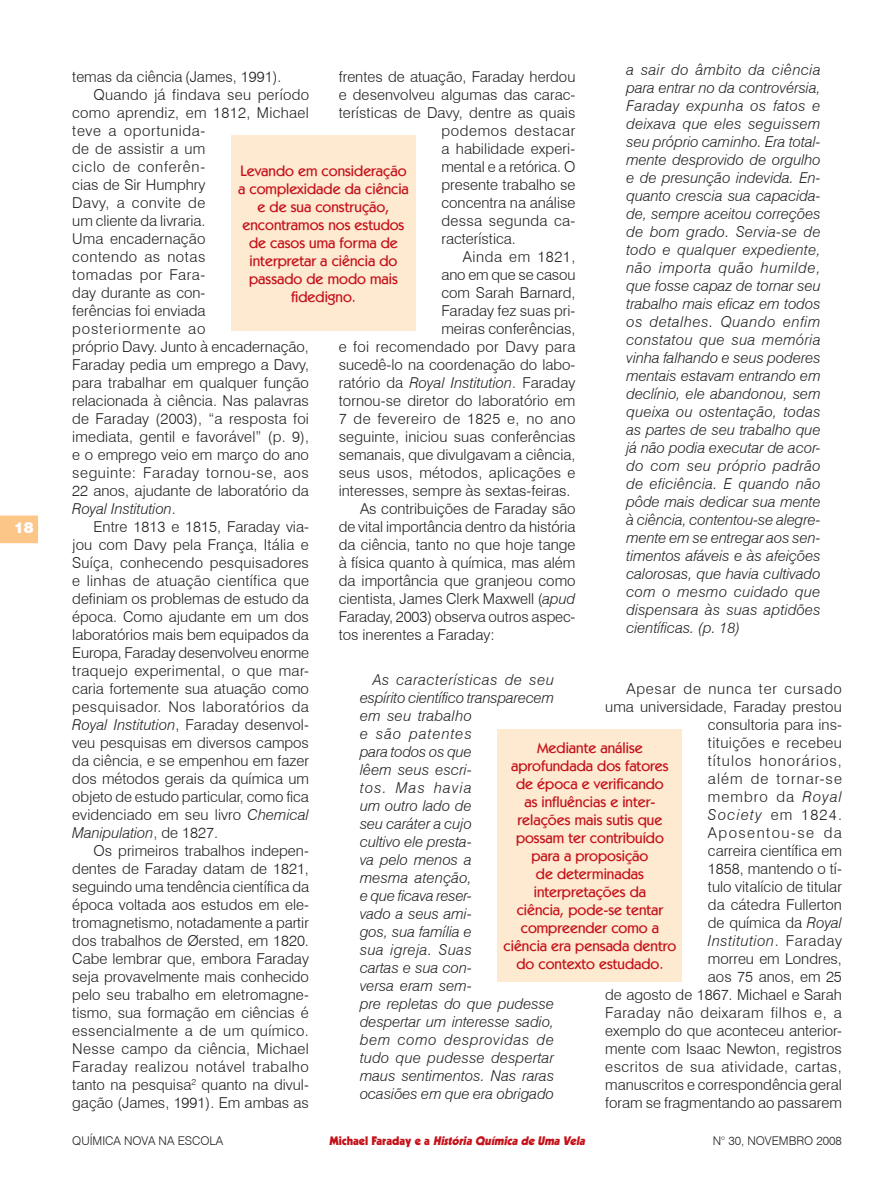
<style>
.page{position:relative;width:893px;height:1191px;background:#fff}
.page>*{position:absolute;margin:0;border:0;box-sizing:border-box;transform-origin:0 0}
.t1{font:300 15px/18px "Swiss 721 BT";color:#231f20;text-align:justify}
.Citacao{font:italic 300 15px/18px "Swiss 721 BT";color:#231f20}
.Olho{font:500 15px/18px "Kabel IT Cby BT";color:#c4121a;text-align:center}
.t2{font:300 15px "Swiss 721 BT";letter-spacing:.02em;color:#231f20}
.t3{font:300 15px "Swiss 721 BT";letter-spacing:.03em;color:#231f20}
.t4{font:300 15px "Swiss 721 BT";letter-spacing:.04em;color:#231f20}
.t5{font:300 15px "Swiss 721 BT";letter-spacing:.035em;color:#231f20}
.t6{font:900 15px "Swiss 721 BT";color:#fff}
.t7{font:italic 900 12px "Kabel";color:#c4121a}
.t8{font:300 12px "Swiss 721 BT";color:#231f20}
.s1{font-style:italic}
.s2{font-style:normal}
</style>
<div class="page">
<svg style="left:0;top:515px;width:38px;height:28px"></svg>
<div style="left:231px;top:136px;width:185px;height:195px;background:#fee9d1"></div>
<div style="left:497px;top:729px;width:185px;height:252px;background:#fee9d1"></div>
<p class="t6" style="left:14px;top:518px;width:21px">18</p>
<p class="Citacao" style="left:626px;top:61px;width:196px;text-align:justify">a sair do âmbito da ciência para entrar no da controvérsia, Faraday expunha os fatos e deixava que eles seguissem seu próprio caminho. Era total&shy;mente desprovido de orgulho e de presunção indevida. En&shy;quanto crescia sua capacida&shy;de, sempre aceitou correções de bom grado. Servia-se de todo e qualquer expediente, não importa quão humilde, que fosse capaz de tornar seu trabalho mais eficaz em todos os detalhes. Quando enfim constatou que sua memória vinha falhando e seus poderes mentais estavam entrando em declínio, ele abandonou, sem queixa ou ostentação, todas as partes de seu trabalho que já não podia executar de acor&shy;do com seu próprio padrão de eficiência. E quando não pôde mais dedicar sua mente à ciência, contentou-se alegre&shy;mente em se entregar aos sen&shy;timentos afáveis e às afeições calorosas, que havia cultivado com o mesmo cuidado que dispensara às suas aptidões científicas. (p. 18)</p>
<p class="t1" style="left:72px;top:67px;width:211px">temas da ciência (James, 1991).</p>
<p class="t1" style="left:72px;top:85px;width:238px;text-align:left;text-indent:21px">Quando já findava seu período como aprendiz, em 1812, Michael teve a oportunida-<br>de de assistir a um<br>ciclo de conferên-<br>cias de Sir Humphry<br>Davy, a convite de<br>um cliente da livraria.<br>Uma encadernação<br>contendo as notas<br>tomadas por Fara-<br>day durante as con-<br>ferências foi enviada posteriormente ao<br>próprio Davy. Junto à encadernação,<br>Faraday pedia um emprego a Davy, para trabalhar em qualquer função relacionada à ciência. Nas palavras de Faraday (2003), “a resposta foi imediata, gentil e favorável” (p. 9), e o emprego veio em março do ano seguinte: Faraday tornou-se, aos<br>22 anos, ajudante de laboratório da<br><span class="s1">Royal Institution</span>.</p>
<p class="t1" style="left:72px;top:517px;width:238px;text-indent:21px">Entre 1813 e 1815, Faraday via&shy;jou com Davy pela França, Itália e Suíça, conhecendo pesquisadores e linhas de atuação científica que definiam os problemas de estudo da época. Como ajudante em um dos laboratórios mais bem equipados da Europa, Faraday desenvolveu enorme traquejo experimental, o que mar&shy;caria fortemente sua atuação como pesquisador. Nos laboratórios da <span class="s1">Royal Institution</span>, Faraday desenvol&shy;veu pesquisas em diversos campos da ciência, e se empenhou em fazer dos métodos gerais da química um objeto de estudo particular, como fica evidenciado em seu livro <span class="s1">Chemical Manipulation</span>, de 1827.</p>
<p class="t1" style="left:72px;top:841px;width:238px;text-indent:21px">Os primeiros trabalhos indepen&shy;dentes de Faraday datam de 1821, seguindo uma tendência científica da época voltada aos estudos em ele&shy;tromagnetismo, notadamente a partir dos trabalhos de Øersted, em 1820.<br>Cabe lembrar que, embora Faraday seja provavelmente mais conhecido pelo seu trabalho em eletromagne&shy;tismo, sua formação em ciências é essencialmente a de um químico.<br>Nesse campo da ciência, Michael Faraday realizou notável trabalho tanto na pesquisa<sup>2</sup> quanto na divul&shy;gação (James, 1991). Em ambas as</p>
<p class="t1" style="left:339px;top:67px;width:238px">frentes de atuação, Faraday herdou</p>
<p class="t1" style="left:339px;top:85px;width:238px">e desenvolveu algumas das carac-</p>
<p class="t1" style="left:339px;top:103px;width:238px">terísticas de Davy, dentre as quais</p>
<p class="t4" style="left:441px;top:121px;width:135px">podemos destacar</p>
<p class="t1" style="left:441px;top:139px;width:136px">a habilidade experi-</p>
<p class="t1" style="left:441px;top:157px;width:135px">mental e a retórica. O</p>
<p class="t1" style="left:441px;top:175px;width:136px">presente trabalho se</p>
<p class="t1" style="left:441px;top:193px;width:135px">concentra na análise</p>
<p class="t2" style="left:441px;top:211px;width:136px">dessa segunda ca-</p>
<p class="t1" style="left:441px;top:229px;width:76px">racterística.</p>
<p class="t5" style="left:463px;top:247px;width:114px">Ainda em 1821,</p>
<p class="t1" style="left:441px;top:265px;width:135px">ano em que se casou</p>
<p class="t1" style="left:441px;top:283px;width:135px">com Sarah Barnard,</p>
<p class="t1" style="left:441px;top:301px;width:136px">Faraday fez suas pri-</p>
<p class="t1" style="left:441px;top:319px;width:135px">meiras conferências,</p>
<p class="t2" style="left:339px;top:337px;width:238px">e foi recomendado por Davy para</p>
<p class="t1" style="left:339px;top:355px;width:238px">sucedê-lo na coordenação do labo-</p>
<p class="t1" style="left:339px;top:373px;width:238px">ratório da <span class="s1">Royal Institution</span>. Faraday</p>
<p class="t1" style="left:339px;top:391px;width:238px">tornou-se diretor do laboratório em</p>
<p class="t3" style="left:339px;top:409px;width:238px">7 de fevereiro de 1825 e, no ano</p>
<p class="t1" style="left:339px;top:427px;width:238px">seguinte, iniciou suas conferências</p>
<p class="t1" style="left:339px;top:445px;width:238px">semanais, que divulgavam a ciência,</p>
<p class="t1" style="left:339px;top:463px;width:238px">seus usos, métodos, aplicações e</p>
<p class="t1" style="left:339px;top:481px;width:233px">interesses, sempre às sextas-feiras.</p>
<p class="t1" style="left:339px;top:499px;width:238px;text-indent:21px">As contribuições de Faraday são de vital importância dentro da história da ciência, tanto no que hoje tange à física quanto à química, mas além da importância que granjeou como cientista, James Clerk Maxwell (<span class="s1">apud </span>Faraday, 2003) observa outros aspec&shy;tos inerentes a Faraday:</p>
<p class="Citacao" style="left:360px;top:670px;width:196px;text-indent:13px">As características de seu espírito científico transparecem em seu trabalho<br>e são patentes<br>para todos os que<br>lêem seus escri-<br>tos. Mas havia<br>um outro lado de<br>seu caráter a cujo<br>cultivo ele presta-<br>va pelo menos a<br>mesma atenção,<br>e que ficava reser-<br>vado a seus ami-<br>gos, sua família e<br>sua igreja. Suas<br>cartas e sua con-<br>versa eram sem-<br>pre repletas do que pudesse despertar um interesse sadio, bem como desprovidas de tudo que pudesse despertar maus sentimentos. Nas raras ocasiões em que era obrigado</p>
<p class="Olho" style="left:238px;top:162px;width:172px">Levando em consideração a complexidade da ciência e de sua construção, encontramos nos estudos de casos uma forma de interpretar a ciência do passado de modo mais fidedigno.</p>
<p class="t1" style="left:605px;top:679px;width:238px;text-align:right">Apesar de nunca ter cursado uma universidade, Faraday prestou consultoria para ins-<br>tituições e recebeu<br>títulos honorários,<br>além de tornar-se<br>membro da <span class="s1">Royal<br>Society</span> em 1824.<br>Aposentou-se da<br>carreira científica em<br>1858, mantendo o tí-<br>tulo vitalício de titular<br>da cátedra Fullerton<br>de química da <span class="s1">Royal<br>Institution</span>. Faraday<br>morreu em Londres,<br>aos 75 anos, em 25<br>de agosto de 1867. Michael e Sarah<br>Faraday não deixaram filhos e, a exemplo do que aconteceu anterior&shy;mente com Isaac Newton, registros escritos de sua atividade, cartas, manuscritos e correspondência geral foram se fragmentando ao passarem</p>
<p class="Olho" style="left:504px;top:738px;width:174px">Mediante análise aprofundada dos fatores de época e verificando<br>as influências e inter&shy;relações mais sutis que possam ter contribuído para a proposição<br>de determinadas interpretações da<br>ciência, pode-se tentar compreender como a ciência era pensada dentro do contexto estudado.</p>
<p class="t8" style="left:72px;top:1133px;width:152px">QUÍMICA NOVA NA ESCOLA</p>
<p class="t7" style="left:329px;top:1133px;width:260px"><span class="s2">M i c h a e l Fa r a d a y e a</span> História Química de Uma Vela</p>
<p class="t8" style="left:713px;top:1133px;width:131px">N° 30, NOVEMBRO 2008</p>
</div>
